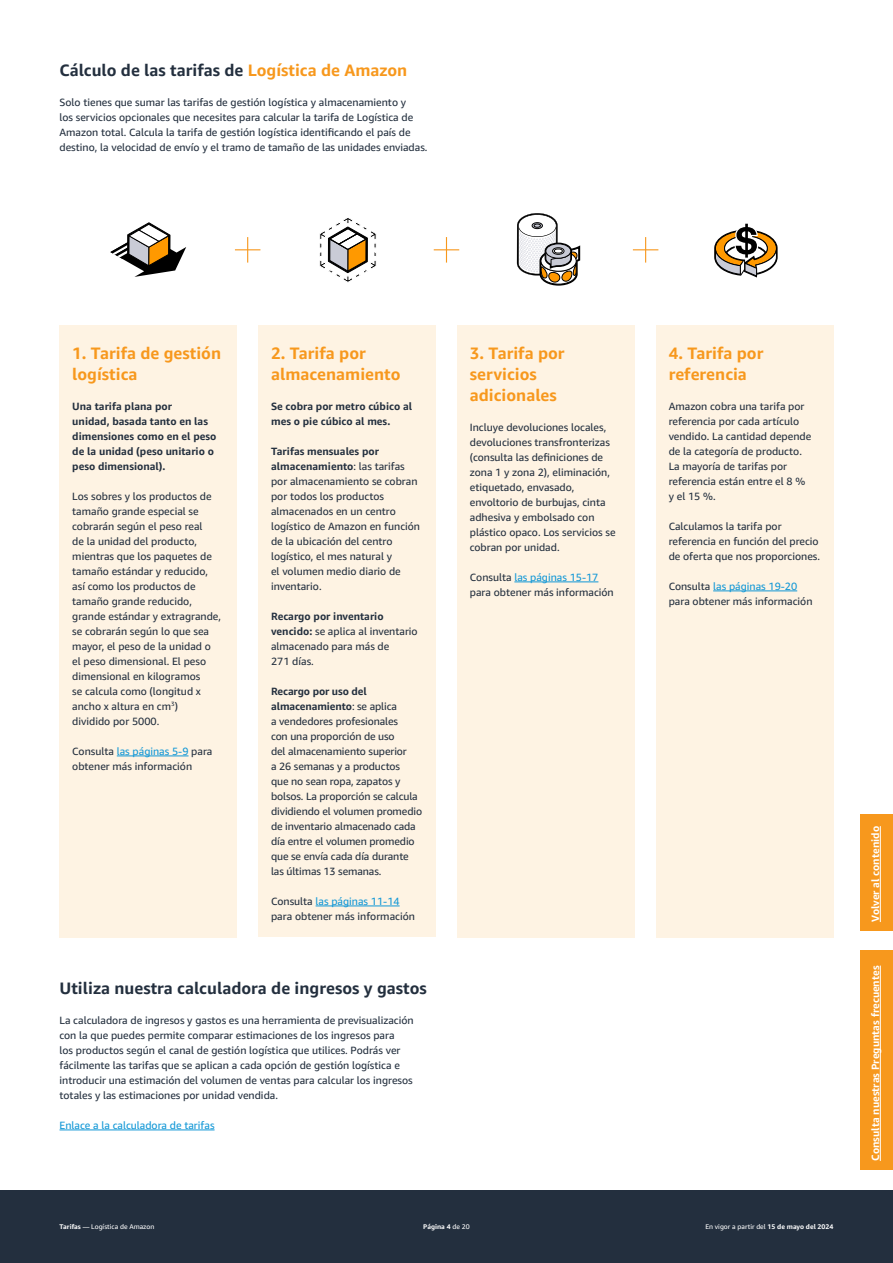
<style>
.page{position:relative;width:893px;height:1263px;background:#fff}
.page>*{position:absolute;margin:0;border:0;box-sizing:border-box;transform-origin:0 0}
.Heading{font:700 16.5px/21px "Amazon Ember";color:#f7981d}
.Heading-2{font:700 16.5px "Amazon Ember";color:#232f3e}
.Body_Copy{font:10.5px/15px "Amazon Ember";color:#232f3e}
.Body_Copy-2{font:700 10.5px/15px "Amazon Ember";color:#232f3e}
.t1{font:700 10.5px "Amazon Ember";color:#fff}
.Body_Copy-3{font:10.5px "Amazon Ember";color:#1197d6}
.Small_print{font:6.75px "Amazon Ember";color:#fff}
.t2{font:700 6.75px "Amazon Ember";color:#fff}
.s1{color:#f7981d}
.s2{color:#1197d6}
.s3{font-weight:700}
.s4{font-weight:400}
</style>
<div class="page">
<hr style="left:60px;top:1129px;width:155px;height:1px;background:#1197d6">
<div style="left:60px;top:326px;width:177px;height:612px;background:#fef3e3"></div>
<hr style="left:117px;top:755px;width:72px;height:1px;background:#1197d6">
<div style="left:258px;top:326px;width:178px;height:611px;background:#fef3e3"></div>
<hr style="left:316px;top:905px;width:84px;height:1px;background:#1197d6">
<div style="left:457px;top:326px;width:178px;height:612px;background:#fef3e3"></div>
<hr style="left:514px;top:581px;width:84px;height:1px;background:#1197d6">
<div style="left:656px;top:326px;width:177px;height:612px;background:#fef3e3"></div>
<hr style="left:713px;top:590px;width:84px;height:1px;background:#1197d6">
<svg style="left:110px;top:222px;width:76px;height:55px"></svg>
<svg style="left:319px;top:218px;width:57px;height:65px"></svg>
<svg style="left:517px;top:213px;width:63px;height:73px"></svg>
<svg style="left:235px;top:237px;width:25px;height:26px"></svg>
<svg style="left:434px;top:237px;width:25px;height:26px"></svg>
<svg style="left:633px;top:237px;width:25px;height:26px"></svg>
<svg style="left:714px;top:223px;width:64px;height:54px"></svg>
<div style="left:0;top:1191px;width:893px;height:72px;background:#232f3e"></div>
<div style="left:860px;top:950px;width:33px;height:219px;background:#f7981d"></div>
<hr style="left:880px;top:965px;width:1px;height:196px;background:#fff">
<div style="left:860px;top:814px;width:33px;height:116px;background:#f7981d"></div>
<hr style="left:880px;top:826px;width:1px;height:96px;background:#fff">
<p class="Heading-2" style="left:60px;top:59px;width:349px">Cálculo de las tarifas de <span class="s1">Logística de Amazon</span></p>
<p class="Body_Copy" style="left:60px;top:94px;width:369px">Solo tienes que sumar las tarifas de gestión logística y almacenamiento y<br>los servicios opcionales que necesites para calcular la tarifa de Logística de Amazon total. Calcula la tarifa de gestión logística identificando el país de destino, la velocidad de envío y el tramo de tamaño de las unidades enviadas.</p>
<p class="Heading" style="left:72px;top:342px;width:150px">1. Tarifa de gestión logística</p>
<p class="Body_Copy-2" style="left:72px;top:399px;width:146px">Una tarifa plana por<br>unidad, basada tanto en las dimensiones como en el peso de la unidad (peso unitario o peso dimensional).</p>
<p class="Body_Copy" style="left:72px;top:489px;width:150px">Los sobres y los productos de tamaño grande especial se cobrarán según el peso real<br>de la unidad del producto, mientras que los paquetes de tamaño estándar y reducido, así como los productos de tamaño grande reducido, grande estándar y extragrande, se cobrarán según lo que sea mayor, el peso de la unidad o el peso dimensional. El peso dimensional en kilogramos<br>se calcula como (longitud x ancho x altura en cm<sup>3</sup>)<br>dividido por 5000.</p>
<p class="Body_Copy" style="left:72px;top:744px;width:142px">Consulta <span class="s2">las páginas 5-9</span> para obtener más información</p>
<p class="Heading" style="left:271px;top:342px;width:131px">2. Tarifa por almacenamiento</p>
<p class="Body_Copy-2" style="left:271px;top:399px;width:143px">Se cobra por metro cúbico al mes o pie cúbico al mes.</p>
<p class="Body_Copy" style="left:271px;top:444px;width:151px"><span class="s3">Tarifas mensuales por almacenamiento</span>: las tarifas por almacenamiento se cobran por todos los productos almacenados en un centro logístico de Amazon en función de la ubicación del centro logístico, el mes natural y<br>el volumen medio diario de inventario.</p>
<p class="Body_Copy" style="left:271px;top:609px;width:148px"><span class="s3">Recargo por inventario vencido:</span> se aplica al inventario almacenado para más de<br>271 días.</p>
<p class="Body_Copy" style="left:271px;top:684px;width:153px"><span class="s3">Recargo por uso del almacenamiento</span>: se aplica<br>a vendedores profesionales<br>con una proporción de uso<br>del almacenamiento superior<br>a 26 semanas y a productos<br>que no sean ropa, zapatos y bolsos. La proporción se calcula dividiendo el volumen promedio de inventario almacenado cada día entre el volumen promedio que se envía cada día durante las últimas 13 semanas.</p>
<p class="Body_Copy" style="left:271px;top:894px;width:145px">Consulta <span class="s2">las páginas 11-14 </span>para obtener más información</p>
<p class="Heading-2" style="left:60px;top:977px;width:369px">Utiliza nuestra calculadora de ingresos y gastos</p>
<p class="Body_Copy" style="left:60px;top:1012px;width:356px">La calculadora de ingresos y gastos es una herramienta de previsualización con la que puedes permite comparar estimaciones de los ingresos para<br>los productos según el canal de gestión logística que utilices. Podrás ver fácilmente las tarifas que se aplican a cada opción de gestión logística e introducir una estimación del volumen de ventas para calcular los ingresos totales y las estimaciones por unidad vendida.</p>
<p class="Body_Copy-3" style="left:60px;top:1118px;width:157px">Enlace a la calculadora de tarifas</p>
<p class="Heading" style="left:470px;top:342px;width:96px">3. Tarifa por servicios adicionales</p>
<p class="Body_Copy" style="left:470px;top:420px;width:147px">Incluye devoluciones locales, devoluciones transfronterizas (consulta las definiciones de zona 1 y zona 2), eliminación, etiquetado, envasado, envoltorio de burbujas, cinta adhesiva y embolsado con plástico opaco. Los servicios se cobran por unidad.</p>
<p class="Body_Copy" style="left:470px;top:570px;width:145px">Consulta <span class="s2">las páginas 15-17 </span>para obtener más información</p>
<p class="Heading" style="left:669px;top:342px;width:96px">4. Tarifa por referencia</p>
<p class="Body_Copy" style="left:669px;top:399px;width:144px">Amazon cobra una tarifa por referencia por cada artículo vendido. La cantidad depende de la categoría de producto.<br>La mayoría de tarifas por referencia están entre el 8 % y el 15 %.</p>
<p class="Body_Copy" style="left:669px;top:519px;width:153px">Calculamos la tarifa por referencia en función del precio de oferta que nos proporciones.</p>
<p class="Body_Copy" style="left:669px;top:579px;width:145px">Consulta <span class="s2">las páginas 19-20 </span>para obtener más información</p>
<p class="Small_print" style="left:60px;top:1222px;width:96px"><span class="s3">Tarifas</span> — Logística de Amazon</p>
<p class="t2" style="left:423px;top:1222px;width:48px">Página 4 <span class="s4">de 20</span></p>
<p class="Small_print" style="left:705px;top:1222px;width:130px">En vigor a partir del <span class="s3">15 de mayo del 2024</span></p>
<p class="t1" style="left:869px;top:922px;width:97px;rotate:-90deg">Volver al contenido</p>
<p class="t1" style="left:869px;top:1161px;width:197px;rotate:-90deg">Consulta nuestras Preguntas frecuentes</p>
</div>
